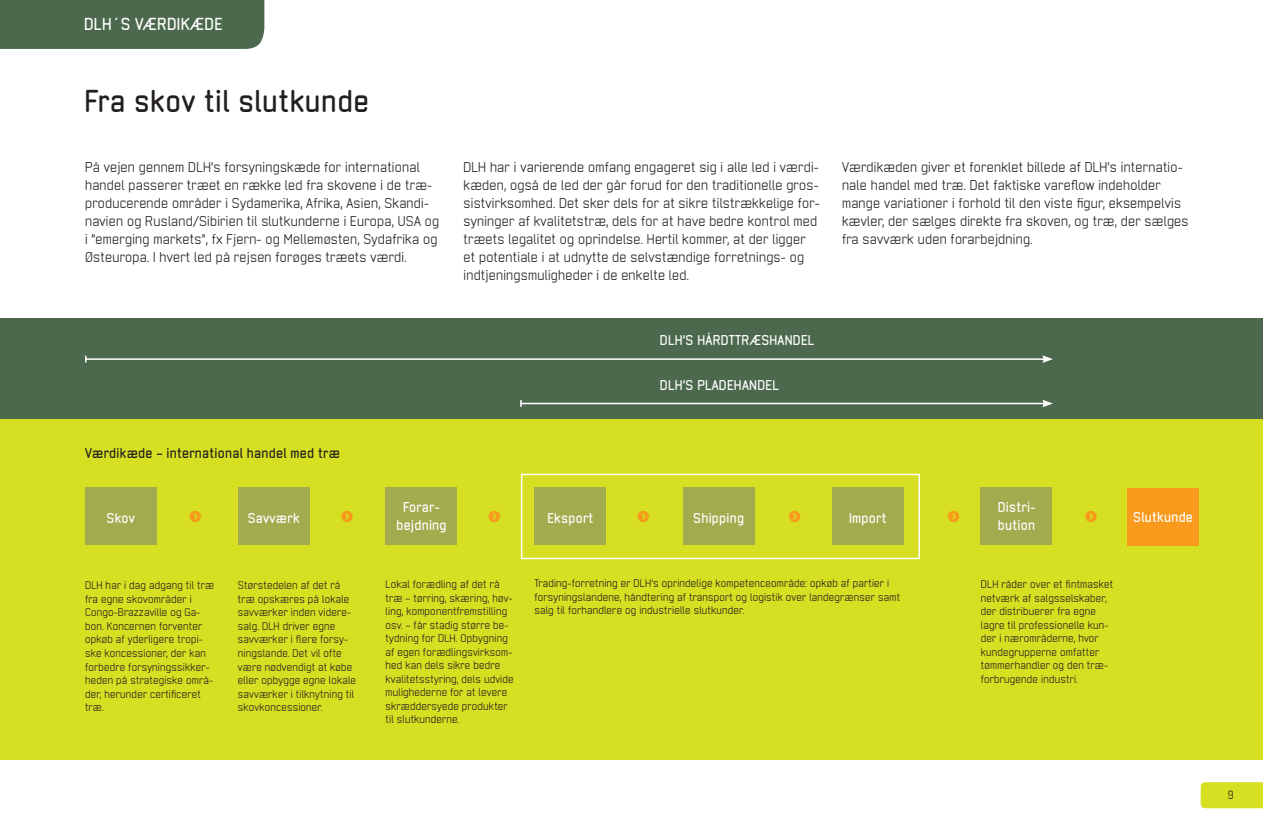
<style>
.page{position:relative;width:1263px;height:830px;background:#fff}
.page>*{position:absolute;margin:0;border:0;box-sizing:border-box;transform-origin:0 0}
.t1{font:700 30px "Neutraliser Sans";letter-spacing:.02em;color:#231f20}
.t2{font:700 16.5px "Neutraliser Sans";letter-spacing:.02em;color:#fff}
.t3{font:13.5px/18px "Neutraliser Sans";letter-spacing:.02em;color:#231f20}
.t4{font:700 13.5px/18px "Neutraliser Sans";letter-spacing:.02em;color:#fff;text-align:center}
.t5{font:700 13.5px "Neutraliser Sans";letter-spacing:.02em;color:#231f20}
.t6{font:11.25px "Neutraliser Sans";color:#231f20}
.t7{font:10.5px/13.5px "Neutraliser Sans";letter-spacing:.02em;color:#231f20}
</style>
<div class="page">
<div style="left:0;top:412px;width:1263px;height:347px;background:#d6df21"></div>
<div style="left:0;top:0;width:264px;height:49px;background:#4c694d"></div>
<div style="left:1201px;top:782px;width:62px;height:25px;background:#d6df21"></div>
<div style="left:521px;top:473px;width:399px;height:86px;border:2px solid #fff"></div>
<div style="left:85px;top:487px;width:72px;height:57px;background:#a2ac4f"></div>
<div style="left:238px;top:487px;width:71px;height:57px;background:#a2ac4f"></div>
<div style="left:386px;top:487px;width:71px;height:57px;background:#a2ac4f"></div>
<div style="left:534px;top:487px;width:72px;height:57px;background:#a2ac4f"></div>
<div style="left:683px;top:487px;width:72px;height:57px;background:#a2ac4f"></div>
<div style="left:832px;top:487px;width:71px;height:57px;background:#a2ac4f"></div>
<div style="left:981px;top:487px;width:71px;height:57px;background:#a2ac4f"></div>
<div style="left:1128px;top:488px;width:71px;height:57px;background:#f89a1c"></div>
<div style="left:0;top:318px;width:1263px;height:100px;background:#4c694d"></div>
<hr style="left:86px;top:358px;width:959px;height:2px;background:#fff">
<svg style="left:85px;top:355px;width:2px;height:7px"></svg>
<svg style="left:1042px;top:355px;width:11px;height:8px"></svg>
<hr style="left:521px;top:402px;width:524px;height:2px;background:#fff">
<svg style="left:1042px;top:399px;width:11px;height:8px"></svg>
<h2 class="t2" style="left:84px;top:18px;width:140px">DLH´S VÆRDIKÆDE</h2>
<h1 class="t1" style="left:84px;top:90px;width:286px">Fra skov til slutkunde</h1>
<p class="t3" style="left:85px;top:159px;width:356px">På vejen gennem DLH’s forsyningskæde for international handel passerer træet en række led fra skovene i de træ&shy;producerende områder i Sydamerika, Afrika, Asien, Skandi&shy;navien og Rusland/Sibirien til slutkunderne i Europa, USA og i ”emerging markets”, fx Fjern- og Mellemøsten, Sydafrika og Østeuropa. I hvert led på rejsen forøges træets værdi.</p>
<p class="t5" style="left:85px;top:448px;width:256px">Værdikæde – international handel med træ</p>
<p class="t3" style="left:463px;top:159px;width:358px">DLH har i varierende omfang engageret sig i alle led i værdi&shy;kæden, også de led der går forud for den traditionelle gros&shy;sistvirksomhed. Det sker dels for at sikre tilstrækkelige for&shy;syninger af kvalitetstræ, dels for at have bedre kontrol med træets legalitet og oprindelse. Hertil kommer, at der ligger et potentiale i at udnytte de selvstændige forretnings- og indtjeningsmuligheder i de enkelte led.</p>
<p class="t3" style="left:842px;top:159px;width:348px">Værdikæden giver et forenklet billede af DLH’s internatio&shy;nale handel med træ. Det faktiske vareflow indeholder mange variationer i forhold til den viste figur, eksempelvis kævler, der sælges direkte fra skoven, og træ, der sælges fra savværk uden forarbejdning.</p>
<p class="t4" style="left:660px;top:332px;width:156px">DLH’S HÅRDTTRÆSHANDEL</p>
<p class="t4" style="left:660px;top:376px;width:120px">DLH’S PLADEHANDEL</p>
<p class="t4" style="left:107px;top:510px;width:30px">Skov</p>
<p class="t4" style="left:248px;top:510px;width:53px">Savværk</p>
<p class="t4" style="left:396px;top:499px;width:52px">Forar&shy;bejdning</p>
<p class="t4" style="left:547px;top:510px;width:47px">Eksport</p>
<p class="t4" style="left:693px;top:510px;width:52px">Shipping</p>
<p class="t4" style="left:849px;top:510px;width:39px">Import</p>
<p class="t4" style="left:998px;top:499px;width:39px;text-align:left">Distri&shy;bution</p>
<p class="t4" style="left:1133px;top:509px;width:61px">Slutkunde</p>
<p class="t7" style="left:85px;top:579px;width:130px">DLH har i dag adgang til træ fra egne skovområder i<br>Congo-Brazzaville og Ga&shy;bon. Koncernen forventer opkøb af yderligere tropi&shy;ske koncessioner, der kan forbedre forsyningssikker&shy;heden på strategiske områ&shy;der, herunder certificeret træ.</p>
<p class="t7" style="left:238px;top:579px;width:120px">Størstedelen af det rå træ opskæres på lokale savværker inden videre&shy;salg. DLH driver egne savværker i flere forsy&shy;ningslande. Det vil ofte være nødvendigt at købe eller opbygge egne lokale savværker i tilknytning til skovkoncessioner.</p>
<p class="t7" style="left:386px;top:577px;width:130px">Lokal forædling af det rå træ – tørring, skæring, høv&shy;ling, komponentfremstilling osv. – får stadig større be&shy;tydning for DLH. Opbygning af egen forædlingsvirksom&shy;hed kan dels sikre bedre kvalitetsstyring, dels udvide mulighederne for at levere skræddersyede produkter til slutkunderne.</p>
<p class="t7" style="left:534px;top:577px;width:367px">Trading-forretning er DLH’s oprindelige kompetenceområde: opkøb af partier i forsyningslandene, håndtering af transport og logistik over landegrænser samt salg til forhandlere og industrielle slutkunder.</p>
<p class="t7" style="left:981px;top:578px;width:134px">DLH råder over et fintmasket netværk af salgsselskaber, der distribuerer fra egne lagre til professionelle kun&shy;der i nærområderne, hvor kundegrupperne omfatter tømmerhandler og den træ&shy;forbrugende industri.</p>
<p class="t6" style="left:1228px;top:789px;width:7px">9</p>
</div>
